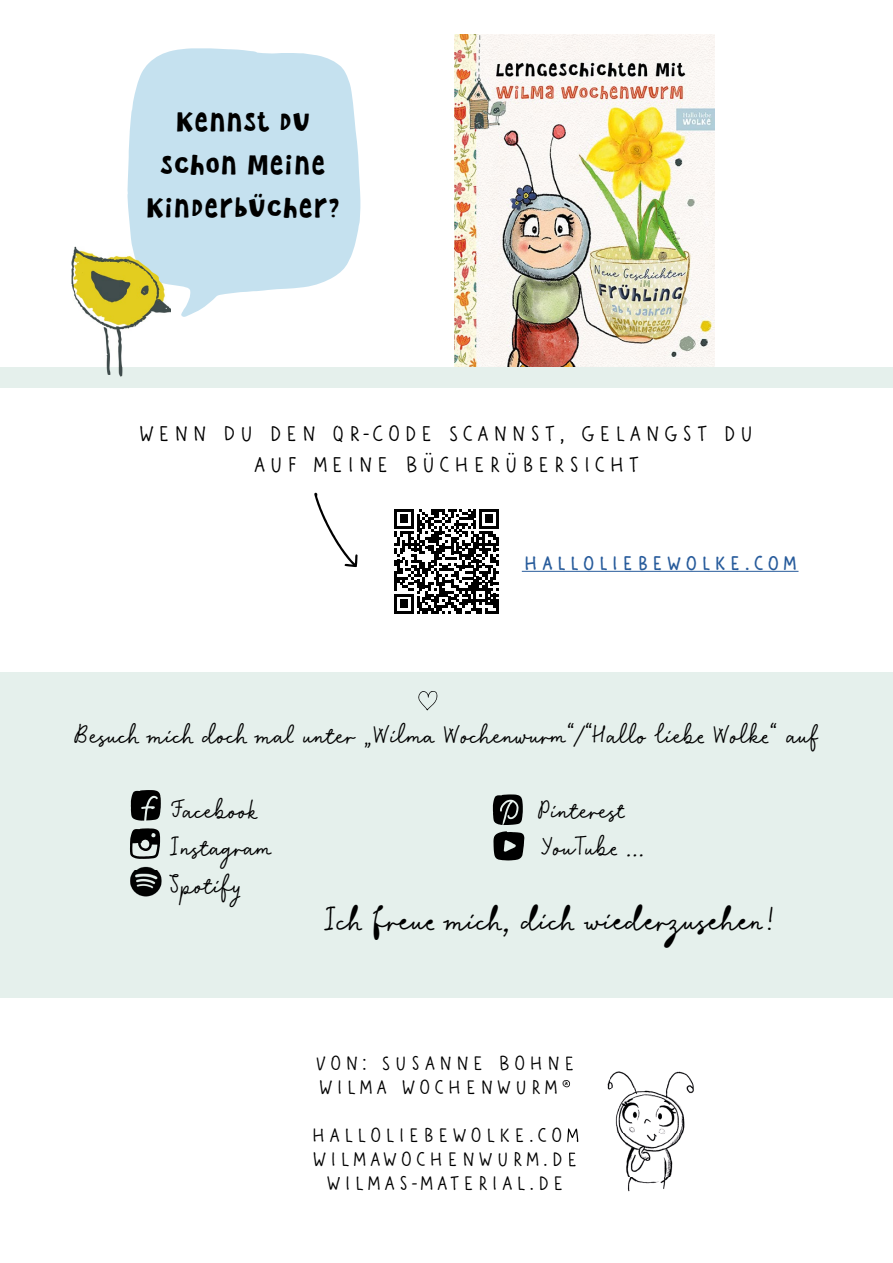
<style>
.page{position:relative;width:893px;height:1263px;background:#fff}
.page>*{position:absolute;margin:0;border:0;box-sizing:border-box;transform-origin:0 0}
.t1{font:310.5px "SB Extras Fill";color:#c5e1ef}
.t2{font:108px "SB Extras Outline";color:#000}
.t3{font:90px "SB Extras Outline";color:#000}
.t4{font:36px/43.2px "SB Three";color:#000;text-align:center}
.t5{font:30px "SB One Fill";color:#000}
.t6{font:24px "SB One";color:#000}
.t7{font:24px "SB One";letter-spacing:.025em;color:#000}
.t8{font:24px "SB One";letter-spacing:.055em;color:#000}
.t9{font:18px/31.5px "SB Four";color:#000;text-align:center}
.t10{font:16.5px/24px "SB Four";color:#000}
.t11{font:700 16.5px "SB Four";color:#275b9b}
</style>
<div class="page">
<div style="left:0;top:672px;width:893px;height:326px;background:#e5f0ec"></div>
<img style="left:132px;top:869px;width:28px;height:4px">
<img style="left:138px;top:866px;width:16px;height:3px">
<img style="left:130px;top:873px;width:32px;height:24px">
<svg style="left:394px;top:509px;width:105px;height:105px"></svg>
<hr style="left:496px;top:599px;width:3px;height:15px;background:#000">
<img style="left:454px;top:34px;width:260px;height:334px">
<div style="left:0;top:368px;width:893px;height:20px;background:#e5f0ec"></div>
<img style="left:72px;top:247px;width:99px;height:129px">
<img style="left:128px;top:247px;width:43px;height:70px">
<img style="left:567px;top:1071px;width:127px;height:121px">
<img style="left:566px;top:1056px;width:7px;height:15px">
<img style="left:566px;top:1080px;width:4px;height:15px">
<img style="left:567px;top:1128px;width:11px;height:14px">
<img style="left:567px;top:1152px;width:8px;height:15px">
<hr style="left:522px;top:571px;width:276px;height:1px;background:#275b9b">
<h1 class="t1" style="left:108px;top:16px;width:274px">–</h1>
<h3 class="t4" style="left:145px;top:99px;width:196px">Kennst du schon meine<br>Kinderbücher?</h3>
<p class="t9" style="left:137px;top:419px;width:620px">WENN DU DEN QR-CODE SCANNST, GELANGST DU<br>AUF MEINE BÜCHERÜBERSICHT</p>
<h2 class="t2" style="left:414px;top:652px;width:29px">w</h2>
<p class="t11" style="left:522px;top:554px;width:278px">HALLOLIEBEWOLKE.COM</p>
<h3 class="t6" style="left:74px;top:721px;width:745px">Besuch mich doch mal unter „Wilma Wochenwurm“/“Hallo liebe Wolke“ auf</h3>
<h3 class="t3" style="left:126px;top:753px;width:41px">+</h3>
<h3 class="t3" style="left:488px;top:757px;width:40px">~</h3>
<h3 class="t3" style="left:125px;top:791px;width:41px">÷</h3>
<h3 class="t3" style="left:489px;top:793px;width:41px">&gt;</h3>
<h3 class="t7" style="left:170px;top:796px;width:89px">Facebook</h3>
<h3 class="t8" style="left:538px;top:796px;width:89px">Pinterest</h3>
<h3 class="t7" style="left:170px;top:834px;width:103px">Instagram</h3>
<h3 class="t6" style="left:540px;top:834px;width:106px">YouTube ...</h3>
<h3 class="t6" style="left:170px;top:871px;width:72px">Spotify</h3>
<h3 class="t5" style="left:324px;top:903px;width:452px">Ich freue mich, dich wiederzusehen!</h3>
<p class="t10" style="left:314px;top:1052px;width:264px">VON: SUSANNE BOHNE<br>WILMA WOCHENWURM®</p>
<p class="t10" style="left:310px;top:1124px;width:273px;text-align:center">HALLOLIEBEWOLKE.COM<br>WILMAWOCHENWURM.DE<br>WILMAS-MATERIAL.DE</p>
</div>
